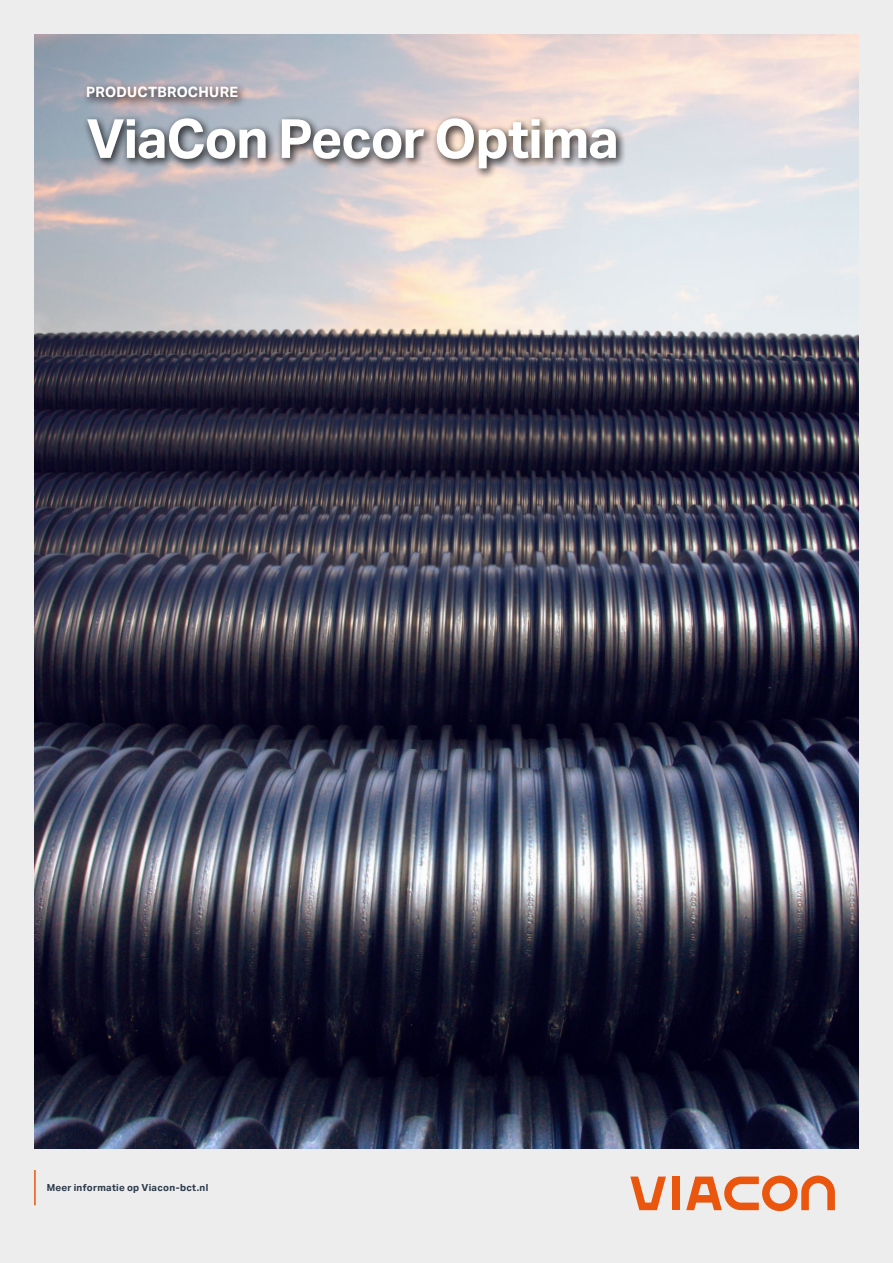
<style>
.page{position:relative;width:893px;height:1263px;background:#eeedee}
.page>*{position:absolute;margin:0;border:0;box-sizing:border-box;transform-origin:0 0}
.t1{font:700 54px "Aktiv Grotesk";letter-spacing:-.02em;color:#fff}
.t2{font:700 14.25px "Aktiv Grotesk";letter-spacing:.015em;color:#fff}
.t3{font:700 9.75px "Aktiv Grotesk";letter-spacing:.03em;color:#2d3c4b}
</style>
<div class="page">
<img style="left:34px;top:34px;width:825px;height:1114px">
<div style="left:82px;top:82px;width:545px;height:98px;background:#000;opacity:.5"></div>
<div style="left:82px;top:82px;width:166px;height:27px;background:#000;opacity:.5"></div>
<div style="left:83px;top:113px;width:544px;height:67px;background:#000;opacity:.5"></div>
<hr style="left:34px;top:1170px;width:2px;height:35px;background:#ea560d">
<div style="left:672px;top:1176px;width:8px;height:34px;background:#ea560d"></div>
<svg style="left:630px;top:1176px;width:36px;height:34px"></svg>
<svg style="left:686px;top:1175px;width:149px;height:36px;background:#eca785"></svg>
<h2 class="t2" style="left:86px;top:84px;width:153px">PRODUCTBROCHURE</h2>
<h1 class="t1" style="left:86px;top:108px;width:534px">ViaCon Pecor Optima</h1>
<p class="t3" style="left:47px;top:1182px;width:163px">Meer informatie op Viacon-bct.nl</p>
</div>
